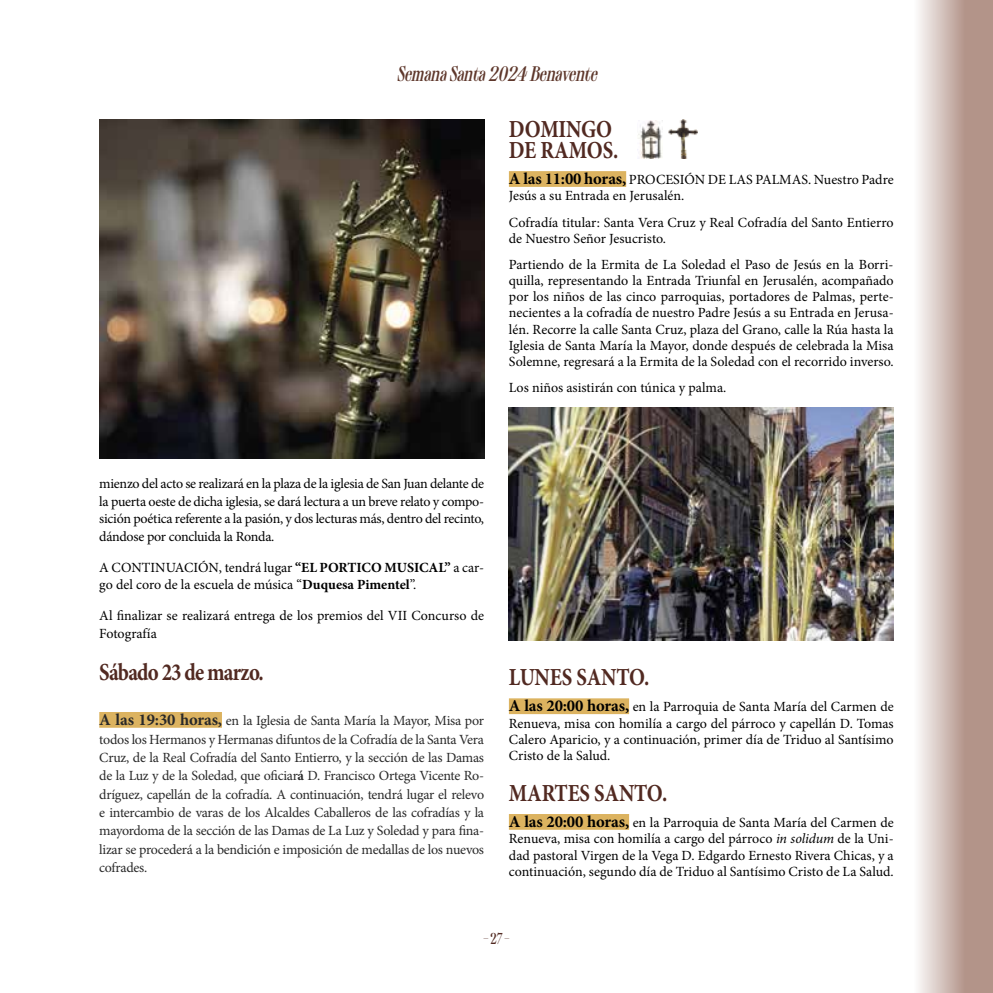
<style>
.page{position:relative;width:993px;height:993px;background:#fff}
.page>*{position:absolute;margin:0;border:0;box-sizing:border-box;transform-origin:0 0}
.t1{font:700 24.5px/21px "Minion Pro";letter-spacing:-.01em;color:#512921;scale:.85 1}
.t2{font:700 24.5px "Minion Pro";letter-spacing:-.04em;color:#512921;scale:.85 1}
.t3{font:italic 21px "Toy";color:#5e372b}
.t4{font:15.75px "Toy";color:#512921;scale:.9 1}
.t5{font:14px/16.1px "Minion Pro";color:#000;text-align:justify}
.t6{font:14px/18.4px "Minion Pro";letter-spacing:-.02em;color:#292929;text-align:justify}
.s1{font-weight:700;font-size:16.62px}
.s2{font-weight:700}
.s3{font-style:italic}
</style>
<div class="page">
<svg style="left:918px;top:0;width:74px;height:992px"></svg>
<div style="left:99px;top:711px;width:123px;height:16px;background:#dcb360"></div>
<div style="left:508px;top:171px;width:118px;height:16px;background:#dcb360"></div>
<div style="left:508px;top:698px;width:121px;height:15px;background:#dcb360"></div>
<div style="left:508px;top:813px;width:121px;height:16px;background:#dcb360"></div>
<img style="left:668px;top:120px;width:29px;height:38px">
<img style="left:637px;top:120px;width:25px;height:38px">
<img style="left:99px;top:119px;width:385px;height:339px">
<img style="left:508px;top:407px;width:385px;height:233px">
<h2 class="t3" style="left:396px;top:62px;width:206px">SemanaSanta2024 Benavente</h2>
<h1 class="t1" style="left:508px;top:118px;width:130px">DOMINGO<br>DE RAMOS.</h1>
<p class="t5" style="left:508px;top:172px;width:386px"><span class="s1">A las 11:00 horas,</span> PROCESIÓN DE LAS PALMAS. Nuestro Padre<br>Jesús a su Entrada en Jerusalén.</p>
<p class="t5" style="left:508px;top:214px;width:386px">Cofradía titular: Santa Vera Cruz y Real Cofradía del Santo Entierro de Nuestro Señor Jesucristo.</p>
<p class="t5" style="left:508px;top:256px;width:386px">Partiendo de la Ermita de La Soledad el Paso de Jesús en la Borri&shy;quilla, representando la Entrada Triunfal en Jerusalén, acompañado por los niños de las cinco parroquias, portadores de Palmas, perte&shy;necientes a la cofradía de nuestro Padre Jesús a su Entrada en Jerusa&shy;lén. Recorre la calle Santa Cruz, plaza del Grano, calle la Rúa hasta la Iglesia de Santa María la Mayor, donde después de celebrada la Misa Solemne, regresará a la Ermita de la Soledad con el recorrido inverso.</p>
<p class="t5" style="left:508px;top:379px;width:219px">Los niños asistirán con túnica y palma.</p>
<p class="t5" style="left:99px;top:474px;width:386px;line-height:17.7px">mienzo del acto se realizará en la plaza de la iglesia de San Juan delante de la puerta oeste de dicha iglesia, se dará lectura a un breve relato y compo&shy;sición poética referente a la pasión, y dos lecturas más, dentro del recinto, dándose por concluida la Ronda.</p>
<p class="t5" style="left:99px;top:558px;width:386px;line-height:17.7px">A CONTINUACIÓN, tendrá lugar <span class="s2">“EL PORTICO MUSICAL”</span> a car&shy;go del coro de la escuela de música “<span class="s2">Duquesa Pimentel</span>”.</p>
<p class="t5" style="left:99px;top:606px;width:386px;line-height:17.7px">Al finalizar se realizará entrega de los premios del VII Concurso de<br>Fotografía</p>
<h1 class="t2" style="left:99px;top:655px;width:195px">Sábado 23 de marzo.</h1>
<p class="t6" style="left:99px;top:711px;width:386px"><span class="s1">A las 19:30 horas,</span> en la Iglesia de Santa María la Mayor, Misa por todos los Hermanos y Hermanas difuntos de la Cofradía de la Santa Vera Cruz, de la Real Cofradía del Santo Entierro, y la sección de las Damas de la Luz y de la Soledad, que oficiar<span class="s2">á</span> D. Francisco Ortega Vicente Ro&shy;dríguez, capellán de la cofradía. A continuación, tendrá lugar el relevo e intercambio de varas de los Alcaldes Caballeros de las cofradías y la mayordoma de la sección de las Damas de La Luz y Soledad y para fina&shy;lizar se procederá a la bendición e imposición de medallas de los nuevos cofrades.</p>
<h1 class="t1" style="left:508px;top:666px;width:167px">LUNES SANTO.</h1>
<p class="t5" style="left:508px;top:698px;width:386px"><span class="s1">A las 20:00 horas,</span> en la Parroquia de Santa María del Carmen de Renueva, misa con homilía a cargo del párroco y capellán D. Tomas Calero Aparicio, y a continuación, primer día de Triduo al Santísimo Cristo de la Salud.</p>
<h1 class="t1" style="left:508px;top:782px;width:188px">MARTES SANTO.</h1>
<p class="t5" style="left:508px;top:814px;width:386px"><span class="s1">A las 20:00 horas,</span> en la Parroquia de Santa María del Carmen de Renueva, misa con homilía a cargo del párroco <span class="s3">in solidum</span> de la Uni&shy;dad pastoral Virgen de la Vega D. Edgardo Ernesto Rivera Chicas, y a continuación, segundo día de Triduo al Santísimo Cristo de La Salud.</p>
<p class="t4" style="left:483px;top:929px;width:30px">– 27 –</p>
</div>
